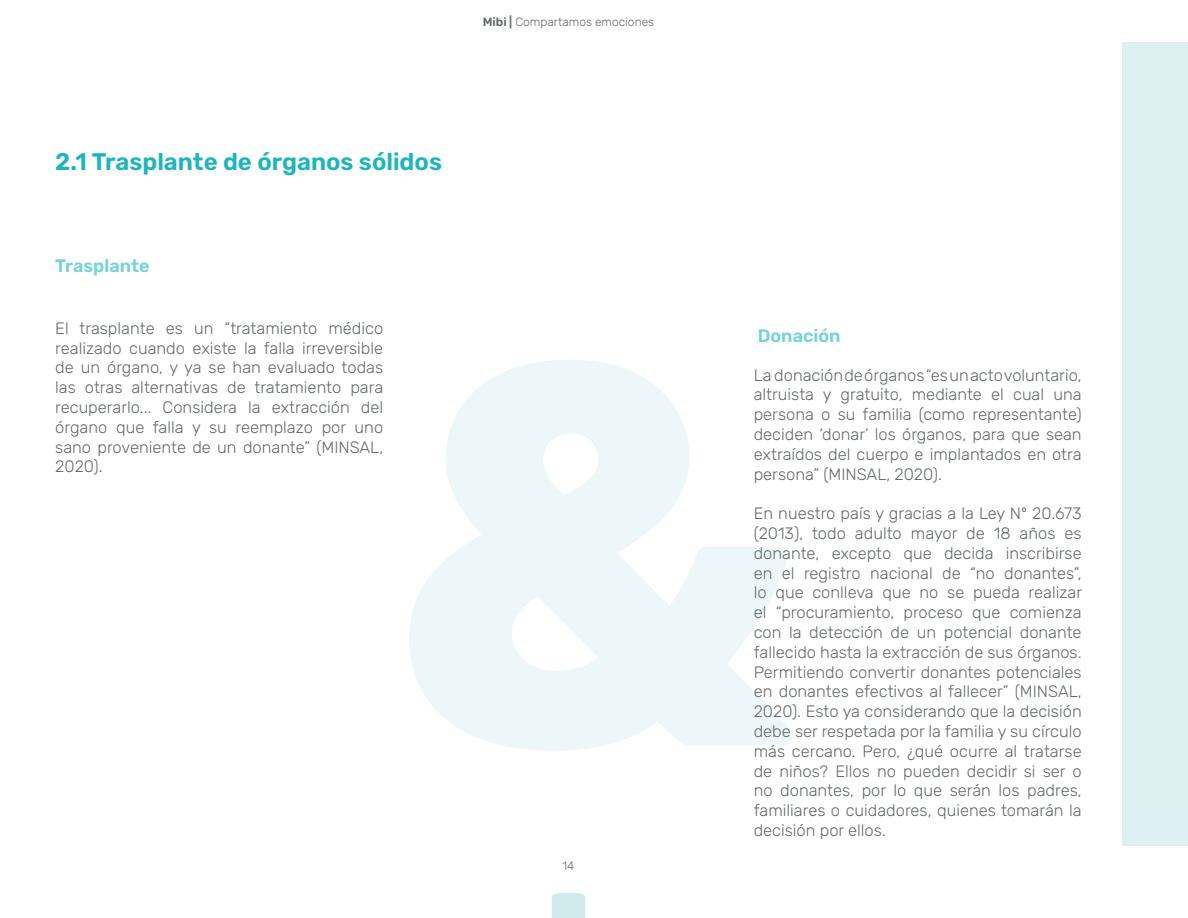
<style>
.page{position:relative;width:1188px;height:918px;background:#fff}
.page>*{position:absolute;margin:0;border:0;box-sizing:border-box;transform-origin:0 0}
.t1{font:600 24px "Rubik";color:#1eb5be}
.t2{font:600 18px "Rubik";color:#1eb5be}
.t3{font:300 16.5px/19.8px "Rubik";color:#666b6c;text-align:justify}
.t4{font:300 12px "Rubik";color:#666b6c}
.s1{font-weight:600}
</style>
<div class="page">
<svg style="left:552px;top:893px;width:33px;height:25px"></svg>
<div style="left:1122px;top:42px;width:66px;height:804px;background:#def0f2"></div>
<p class="t4" style="left:483px;top:15px;width:173px"><span class="s1">Mibi |</span> Compartamos emociones</p>
<h1 class="t1" style="left:55px;top:149px;width:388px">2.1 Trasplante de órganos sólidos</h1>
<p class="t2" style="left:55px;top:256px;width:96px">Trasplante</p>
<p class="t3" style="left:55px;top:319px;width:329px">El trasplante es un “tratamiento médico realizado cuando existe la falla irreversible de un órgano, y ya se han evaluado todas las otras alternativas de tratamiento para recuperarlo... Considera la extracción del órgano que falla y su reemplazo por uno sano proveniente de un donante” (MINSAL, 2020).</p>
<p class="t4" style="left:563px;top:859px;width:13px">14</p>
<p class="t2" style="left:758px;top:326px;width:85px">Donación</p>
<p class="t3" style="left:754px;top:365px;width:329px">La donación de órganos “es un acto voluntario, altruista y gratuito, mediante el cual una persona o su familia (como representante) deciden ‘donar’ los órganos, para que sean extraídos del cuerpo e implantados en otra persona” (MINSAL, 2020).</p>
<p class="t3" style="left:754px;top:504px;width:330px">En nuestro país y gracias a la Ley Nº 20.673 (2013), todo adulto mayor de 18 años es donante, excepto que decida inscribirse en el registro nacional de “no donantes”, lo que conlleva que no se pueda realizar el “procuramiento, proceso que comienza con la detección de un potencial donante fallecido hasta la extracción de sus órganos.<br>Permitiendo convertir donantes potenciales en donantes efectivos al fallecer” (MINSAL, 2020). Esto ya considerando que la decisión debe ser respetada por la familia y su círculo más cercano. Pero, ¿qué ocurre al tratarse de niños? Ellos no pueden decidir si ser o no donantes, por lo que serán los padres, familiares o cuidadores, quienes tomarán la decisión por ellos.</p>
</div>
